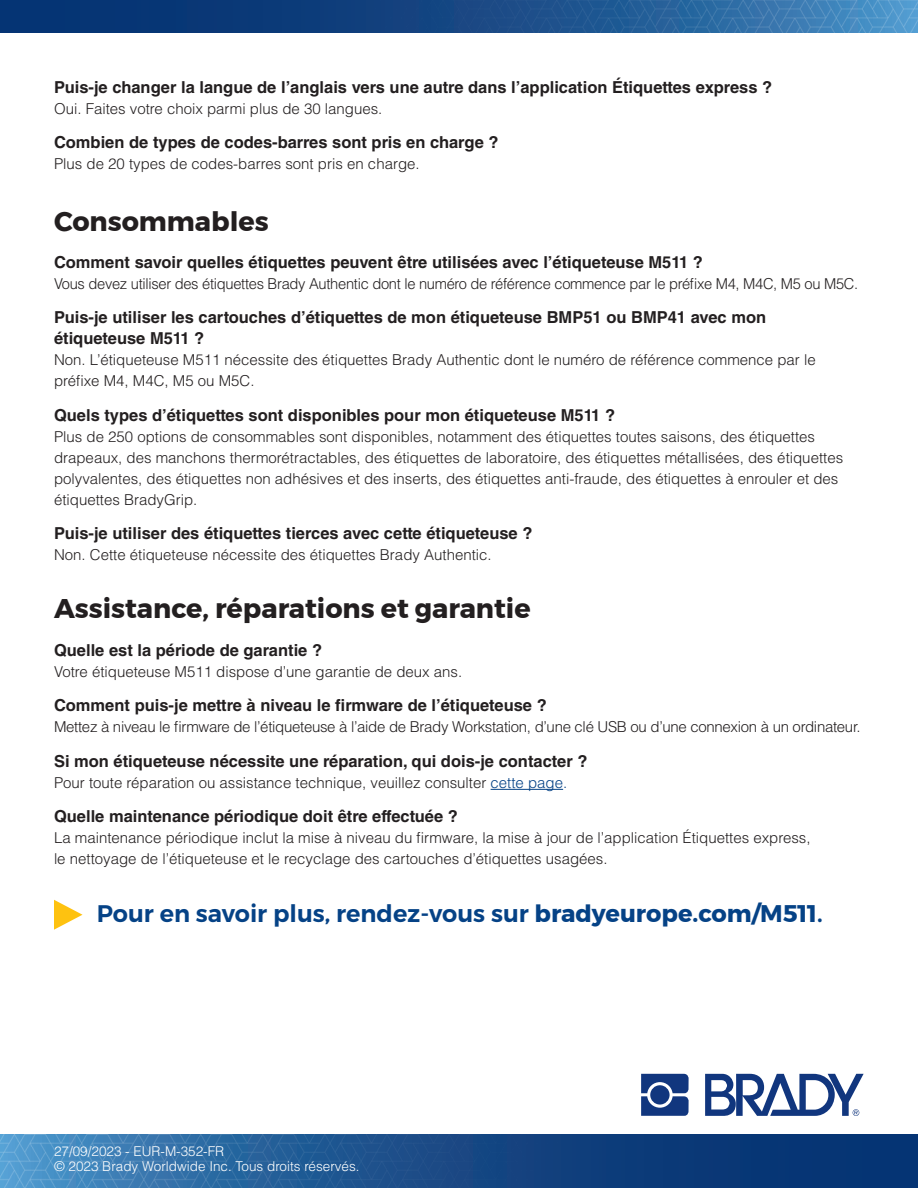
<style>
.page{position:relative;width:918px;height:1188px;background:#fff}
.page>*{position:absolute;margin:0;border:0;box-sizing:border-box;transform-origin:0 0}
.Section_Header{font:700 27px "Montserrat";color:#231f20}
.Section_Header-2{font:600 24px "Montserrat";color:#054286}
.FAQ_QUESTIONS{font:700 16.5px/21px "Helvetica LT Std";color:#231f20}
.FAQ_QUESTIONS-2{font:300 15px/21px "Helvetica LT Std";color:#231f20}
.FAQ_QUESTIONS-3{font:300 15px "Helvetica LT Std";letter-spacing:-.02em;color:#231f20}
.Body_Copy{font:300 13.5px/15px "Helvetica LT Std";color:#fff}
.s1{color:#054286}
.s2{font-weight:700}
</style>
<div class="page">
<img style="left:0;top:1134px;width:918px;height:54px">
<img style="left:0;top:0;width:918px;height:32px">
<hr style="left:491px;top:789px;width:72px;height:1px;background:#054286">
<svg style="left:641px;top:1074px;width:48px;height:42px;background:#3c5a95"></svg>
<div style="left:650px;top:1085px;width:20px;height:20px;background:#11367e;border-radius:50%"></div>
<svg style="left:705px;top:1074px;width:159px;height:42px"></svg>
<svg style="left:54px;top:900px;width:29px;height:30px"></svg>
<p class="FAQ_QUESTIONS" style="left:54px;top:76px;width:720px">Puis-je changer la langue de l’anglais vers une autre dans l’application Étiquettes express ?</p>
<p class="FAQ_QUESTIONS-2" style="left:54px;top:98px;width:330px">Oui. Faites votre choix parmi plus de 30 langues.</p>
<p class="FAQ_QUESTIONS" style="left:54px;top:132px;width:446px">Combien de types de codes-barres sont pris en charge ?</p>
<p class="FAQ_QUESTIONS-2" style="left:54px;top:153px;width:367px">Plus de 20 types de codes-barres sont pris en charge.</p>
<p class="Section_Header" style="left:54px;top:199px;width:216px">Consommables</p>
<p class="FAQ_QUESTIONS" style="left:54px;top:251px;width:650px">Comment savoir quelles étiquettes peuvent être utilisées avec l’étiqueteuse M511 ?</p>
<p class="FAQ_QUESTIONS-3" style="left:54px;top:274px;width:806px">Vous devez utiliser des étiquettes Brady Authentic dont le numéro de référence commence par le préfixe M4, M4C, M5 ou M5C.</p>
<p class="FAQ_QUESTIONS" style="left:54px;top:307px;width:714px">Puis-je utiliser les cartouches d’étiquettes de mon étiqueteuse BMP51 ou BMP41 avec mon étiqueteuse M511 ?</p>
<p class="FAQ_QUESTIONS-2" style="left:54px;top:349px;width:763px">Non. L’étiqueteuse M511 nécessite des étiquettes Brady Authentic dont le numéro de référence commence par le préfixe M4, M4C, M5 ou M5C.</p>
<p class="FAQ_QUESTIONS" style="left:54px;top:404px;width:563px">Quels types d’étiquettes sont disponibles pour mon étiqueteuse M511 ?</p>
<p class="FAQ_QUESTIONS-2" style="left:54px;top:426px;width:791px">Plus de 250 options de consommables sont disponibles, notamment des étiquettes toutes saisons, des étiquettes drapeaux, des manchons thermorétractables, des étiquettes de laboratoire, des étiquettes métallisées, des étiquettes polyvalentes, des étiquettes non adhésives et des inserts, des étiquettes anti-fraude, des étiquettes à enrouler et des étiquettes BradyGrip.</p>
<p class="FAQ_QUESTIONS" style="left:54px;top:523px;width:480px">Puis-je utiliser des étiquettes tierces avec cette étiqueteuse ?</p>
<p class="FAQ_QUESTIONS-2" style="left:54px;top:544px;width:439px">Non. Cette étiqueteuse nécessite des étiquettes Brady Authentic.</p>
<p class="Section_Header" style="left:54px;top:587px;width:478px">Assistance, réparations et garantie</p>
<p class="FAQ_QUESTIONS" style="left:54px;top:639px;width:270px">Quelle est la période de garantie ?</p>
<p class="FAQ_QUESTIONS-2" style="left:54px;top:661px;width:410px">Votre étiqueteuse M511 dispose d’une garantie de deux ans.</p>
<p class="FAQ_QUESTIONS" style="left:54px;top:695px;width:494px">Comment puis-je mettre à niveau le firmware de l’étiqueteuse ?</p>
<p class="FAQ_QUESTIONS-3" style="left:54px;top:718px;width:808px">Mettez à niveau le firmware de l’étiqueteuse à l’aide de Brady Workstation, d’une clé USB ou d’une connexion à un ordinateur.</p>
<p class="FAQ_QUESTIONS" style="left:54px;top:750px;width:535px">Si mon étiqueteuse nécessite une réparation, qui dois-je contacter ?</p>
<p class="FAQ_QUESTIONS-2" style="left:54px;top:772px;width:515px">Pour toute réparation ou assistance technique, veuillez consulter <span class="s1">cette page.</span></p>
<p class="FAQ_QUESTIONS" style="left:54px;top:806px;width:405px">Quelle maintenance périodique doit être effectuée ?</p>
<p class="FAQ_QUESTIONS-2" style="left:54px;top:827px;width:758px">La maintenance périodique inclut la mise à niveau du firmware, la mise à jour de l’application Étiquettes express, le nettoyage de l’étiqueteuse et le recyclage des cartouches d’étiquettes usagées.</p>
<p class="Section_Header-2" style="left:97px;top:898px;width:728px">Pour en savoir plus, rendez-vous sur <span class="s2">bradyeurope.com/M511</span>.</p>
<p class="Body_Copy" style="left:54px;top:1144px;width:307px">27/09/2023 - EUR-M-352-FR<br>© 2023 Brady Worldwide Inc. Tous droits réservés.</p>
</div>
